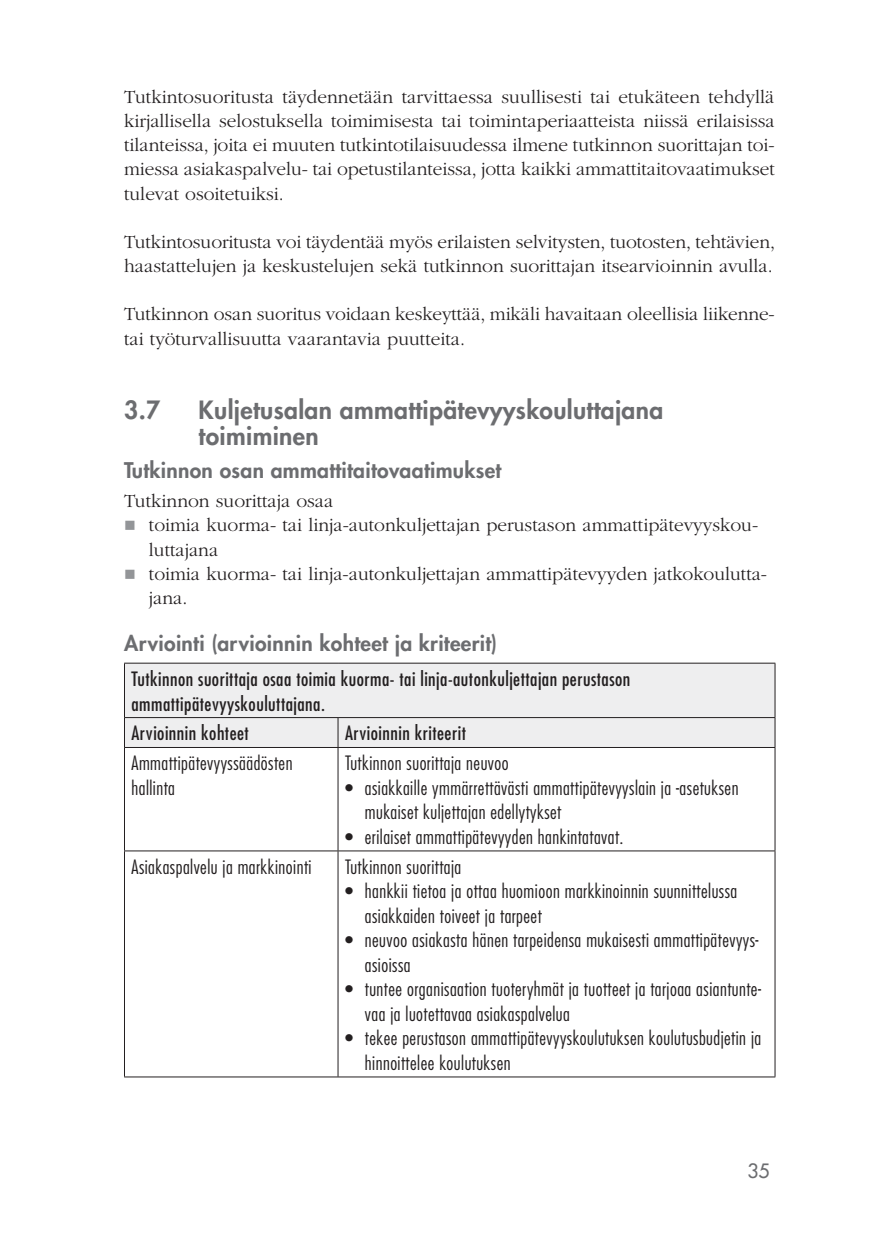
<style>
.page{position:relative;width:874px;height:1241px;background:#fff}
.page>*{position:absolute;margin:0;border:0;box-sizing:border-box;transform-origin:0 0}
.t1{font:800 24.5px/26.2px "Futura Std";letter-spacing:.015em;color:#6c6d70}
.t2{font:800 21px "Futura Std";letter-spacing:.015em;color:#6c6d70}
.t3{font:300 19.25px/24.2px "ITC Garamond Std";color:#231f20}
.t4{font:300 condensed 19.25px/24.5px "Futura Std";letter-spacing:.025em;color:#231f20}
.t5{font:condensed 19.25px/24.5px "Futura Std";letter-spacing:.025em;color:#231f20}
.t6{font:500 19.25px "Futura Std";color:#6c6d70}
</style>
<div class="page">
<div style="left:125px;top:663px;width:649px;height:84px;background:#eeeeef"></div>
<hr style="left:124px;top:662px;width:214px;height:1px;background:#231f20">
<hr style="left:124px;top:663px;width:1px;height:54px;background:#231f20">
<hr style="left:338px;top:662px;width:437px;height:1px;background:#231f20">
<hr style="left:774px;top:663px;width:1px;height:54px;background:#231f20">
<hr style="left:124px;top:717px;width:214px;height:1px;background:#231f20">
<hr style="left:124px;top:717px;width:1px;height:30px;background:#231f20">
<hr style="left:338px;top:717px;width:437px;height:1px;background:#231f20">
<hr style="left:337px;top:717px;width:1px;height:30px;background:#231f20">
<hr style="left:774px;top:717px;width:1px;height:30px;background:#231f20">
<hr style="left:124px;top:747px;width:214px;height:1px;background:#231f20">
<hr style="left:124px;top:747px;width:1px;height:103px;background:#231f20">
<hr style="left:338px;top:747px;width:437px;height:1px;background:#231f20">
<hr style="left:337px;top:747px;width:1px;height:103px;background:#231f20">
<hr style="left:774px;top:747px;width:1px;height:103px;background:#231f20">
<hr style="left:124px;top:850px;width:214px;height:1px;background:#231f20">
<hr style="left:124px;top:851px;width:1px;height:225px;background:#231f20">
<hr style="left:338px;top:850px;width:437px;height:1px;background:#231f20">
<hr style="left:337px;top:851px;width:1px;height:225px;background:#231f20">
<hr style="left:774px;top:851px;width:1px;height:225px;background:#231f20">
<hr style="left:124px;top:1076px;width:651px;height:1px;background:#231f20">
<p class="t3" style="left:124px;top:86px;width:651px;text-align:justify">Tutkintosuoritusta täydennetään tarvittaessa suullisesti tai etukäteen tehdyllä kirjallisella selostuksella toimimisesta tai toimintaperiaatteista niissä erilaisissa tilanteissa, joita ei muuten tutkintotilaisuudessa ilmene tutkinnon suorittajan toi&shy;miessa asiakaspalvelu- tai opetustilanteissa, jotta kaikki ammattitaitovaatimukset tulevat osoitetuiksi.</p>
<p class="t3" style="left:124px;top:231px;width:652px">Tutkintosuoritusta voi täydentää myös erilaisten selvitysten, tuotosten, tehtävien, haastattelujen ja keskustelujen sekä tutkinnon suorittajan itsearvioinnin avulla.</p>
<p class="t3" style="left:124px;top:304px;width:651px">Tutkinnon osan suoritus voidaan keskeyttää, mikäli havaitaan oleellisia liikenne&shy;tai työturvallisuutta vaarantavia puutteita.</p>
<p class="t1" style="left:124px;top:399px;width:38px">3.7</p>
<p class="t1" style="left:198px;top:399px;width:466px">Kuljetusalan ammattipätevyyskouluttajana toimiminen</p>
<p class="t2" style="left:124px;top:460px;width:378px">Tutkinnon osan ammattitaitovaatimukset</p>
<p class="t3" style="left:149px;top:490px;width:619px;text-indent:-25px">Tutkinnon suorittaja osaa<br>toimia kuorma- tai linja-autonkuljettajan perustason ammattipätevyyskou&shy;luttajana<br>toimia kuorma- tai linja-autonkuljettajan ammattipätevyyden jatkokoulutta&shy;jana.</p>
<p class="t2" style="left:124px;top:633px;width:374px">Arviointi (arvioinnin kohteet ja kriteerit)</p>
<p class="t5" style="left:131px;top:667px;width:500px">Tutkinnon suorittaja osaa toimia kuorma- tai linja-autonkuljettajan perustason ammattipätevyyskouluttajana.</p>
<p class="t5" style="left:131px;top:722px;width:119px">Arvioinnin kohteet</p>
<p class="t5" style="left:345px;top:722px;width:122px">Arvioinnin kriteerit</p>
<p class="t4" style="left:131px;top:752px;width:162px">Ammattipätevyyssäädösten hallinta</p>
<p class="t4" style="left:345px;top:752px;width:165px">Tutkinnon suorittaja neuvoo</p>
<p class="t4" style="left:365px;top:776px;width:375px;text-indent:-20px">• asiakkaille ymmärrettävästi ammattipätevyyslain ja -asetuksen mukaiset kuljettajan edellytykset</p>
<p class="t4" style="left:345px;top:825px;width:280px">• erilaiset ammattipätevyyden hankintatavat.</p>
<p class="t4" style="left:131px;top:855px;width:181px">Asiakaspalvelu ja markkinointi</p>
<p class="t4" style="left:345px;top:855px;width:118px">Tutkinnon suorittaja</p>
<p class="t4" style="left:365px;top:880px;width:374px;text-indent:-20px">• hankkii tietoa ja ottaa huomioon markkinoinnin suunnittelussa asiakkaiden toiveet ja tarpeet</p>
<p class="t4" style="left:365px;top:929px;width:395px;text-indent:-20px">• neuvoo asiakasta hänen tarpeidensa mukaisesti ammattipätevyys&shy;asioissa</p>
<p class="t4" style="left:365px;top:978px;width:397px;text-indent:-20px">• tuntee organisaation tuoteryhmät ja tuotteet ja tarjoaa asiantunte&shy;vaa ja luotettavaa asiakaspalvelua</p>
<p class="t4" style="left:365px;top:1027px;width:397px;text-indent:-20px">• tekee perustason ammattipätevyyskoulutuksen koulutusbudjetin ja hinnoittelee koulutuksen</p>
<p class="t6" style="left:747px;top:1160px;width:24px">35</p>
</div>
